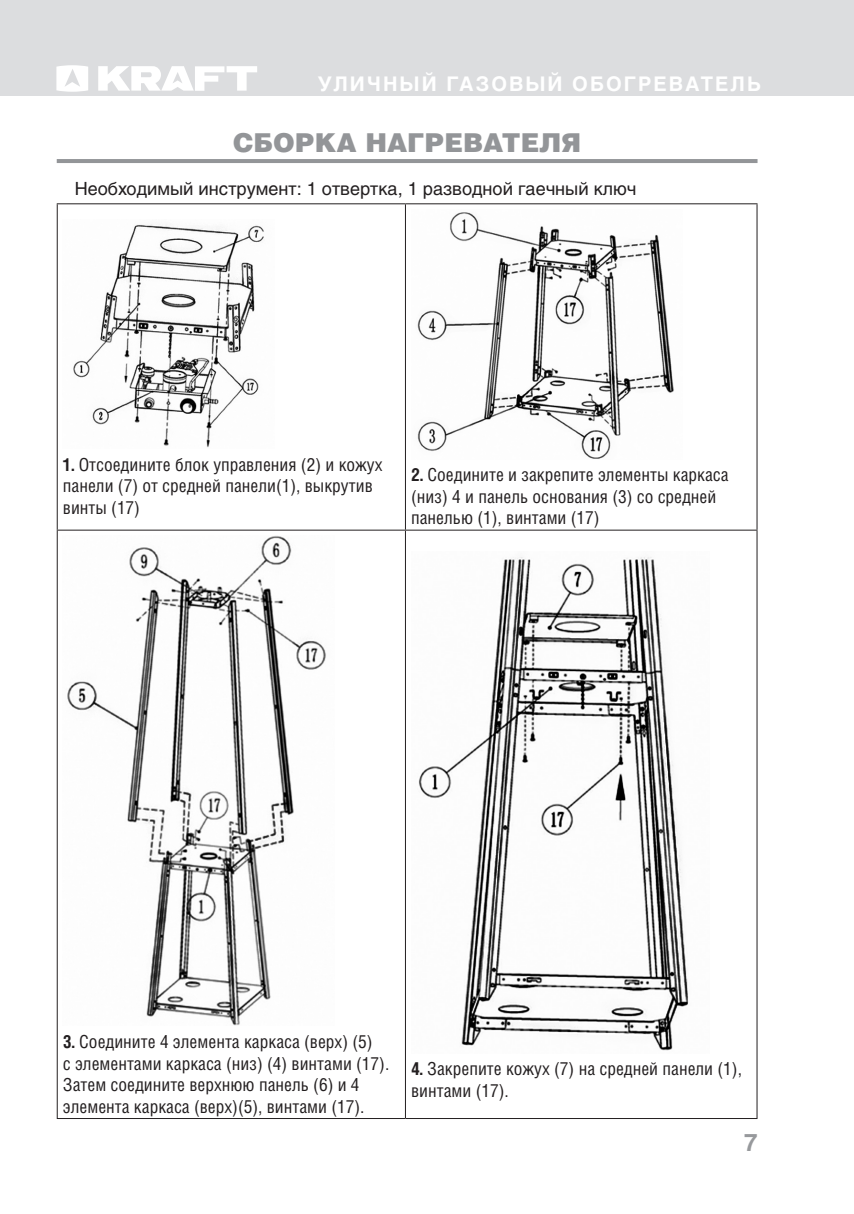
<style>
.page{position:relative;width:854px;height:1214px;background:#fff}
.page>*{position:absolute;margin:0;border:0;box-sizing:border-box;transform-origin:0 0}
.t1{font:900 26px "Helios";color:#939598}
.t2{font:700 24px "Helios";color:#97999c}
.t3{font:700 20px "Helios";letter-spacing:.1em;color:#fff}
.t4{font:18px/21.6px "Helios Cond";color:#231f20}
.t5{font:18px "Helios";color:#231f20}
.s1{font-weight:700}
</style>
<div class="page">
<div style="left:0;top:0;width:853px;height:95px;background:#dcdddf"></div>
<svg style="left:56px;top:65px;width:32px;height:27px"></svg>
<svg style="left:98px;top:66px;width:159px;height:25px"></svg>
<hr style="left:57px;top:159px;width:700px;height:4px;background:#939598">
<hr style="left:57px;top:203px;width:348px;height:1px;background:#231f20">
<hr style="left:405px;top:203px;width:352px;height:1px;background:#231f20">
<hr style="left:57px;top:529px;width:348px;height:1px;background:#231f20">
<hr style="left:405px;top:529px;width:352px;height:1px;background:#231f20">
<hr style="left:57px;top:1117px;width:348px;height:1px;background:#231f20">
<hr style="left:405px;top:1117px;width:352px;height:1px;background:#231f20">
<hr style="left:57px;top:204px;width:1px;height:325px;background:#231f20">
<hr style="left:57px;top:530px;width:1px;height:587px;background:#231f20">
<hr style="left:405px;top:204px;width:1px;height:325px;background:#231f20">
<hr style="left:756px;top:204px;width:1px;height:325px;background:#231f20">
<hr style="left:405px;top:530px;width:1px;height:587px;background:#231f20">
<hr style="left:756px;top:530px;width:1px;height:587px;background:#231f20">
<img style="left:73px;top:224px;width:191px;height:224px">
<img style="left:417px;top:212px;width:257px;height:247px">
<img style="left:67px;top:536px;width:259px;height:489px">
<img style="left:418px;top:557px;width:271px;height:494px">
<p class="t3" style="left:318px;top:72px;width:444px">УЛИЧНЫЙ ГАЗОВЫЙ ОБОГРЕВАТЕЛЬ</p>
<h1 class="t1" style="left:233px;top:126px;width:350px">СБОРКА НАГРЕВАТЕЛЯ</h1>
<p class="t5" style="left:75px;top:178px;width:563px">Необходимый инструмент: 1 отвертка, 1 разводной гаечный ключ</p>
<p class="t4" style="left:63px;top:453px;width:321px"><span class="s1">1.</span> Отсоедините блок управления (2) и кожух панели (7) от средней панели(1), выкрутив винты (17)</p>
<p class="t4" style="left:411px;top:463px;width:319px"><span class="s1">2.</span> Соедините и закрепите элементы каркаса (низ) 4 и панель основания (3) со средней панелью (1), винтами (17)</p>
<p class="t4" style="left:63px;top:1030px;width:328px"><span class="s1">3.</span> Соедините 4 элемента каркаса (верх) (5)<br>с элементами каркаса (низ) (4) винтами (17).<br>Затем соедините верхнюю панель (6) и 4 элемента каркаса (верх)(5), винтами (17).</p>
<p class="t4" style="left:411px;top:1057px;width:332px"><span class="s1">4.</span> Закрепите кожух (7) на средней панели (1), винтами (17).</p>
<h2 class="t2" style="left:743px;top:1128px;width:15px">7</h2>
</div>
